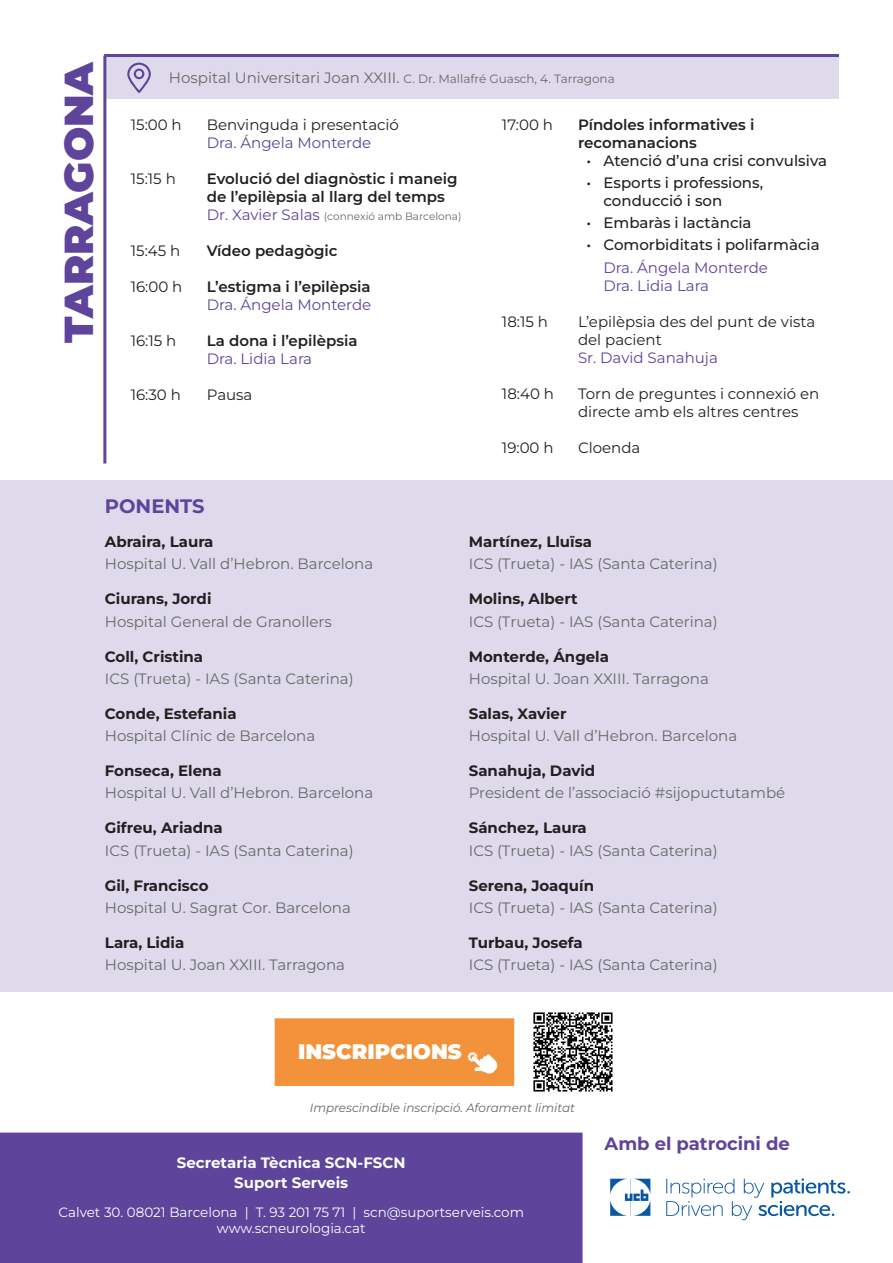
<style>
.page{position:relative;width:893px;height:1263px;background:#fff}
.page>*{position:absolute;margin:0;border:0;box-sizing:border-box;transform-origin:0 0}
.t1{font:900 40.5px "Montserrat";color:#5e449b}
.t2{font:900 21px "Montserrat";color:#fff}
.t3{font:700 19.5px "Montserrat";color:#5e449b}
.t4{font:700 18px "Montserrat";color:#5e449b}
.t5{font:15px "Montserrat";color:#666969}
.t6{font:700 15px "Montserrat";color:#231f20}
.t7{font:15px/18px "Montserrat";color:#231f20}
.t8{font:600 15px/18px "Montserrat";color:#231f20}
.t9{font:500 15px/18px "Montserrat";color:#231f20}
.t10{font:15px "Montserrat";color:#5e449b}
.t11{font:700 15px "Montserrat";color:#fff}
.t12{font:13.5px/16.2px "Montserrat";color:#fff;text-align:center}
.t13{font:12px "Montserrat";color:#666969}
.t14{font:italic 12px "Montserrat";color:#666969}
.t15{font:10.5px "Montserrat";color:#666969}
.s1{font-size:15px}
.s2{font-size:15px;color:#5e449b}
</style>
<div class="page">
<div style="left:1px;top:1133px;width:581px;height:129px;background:#5e449b"></div>
<div style="left:0;top:1132px;width:583px;height:131px;border:2px solid #5e449b"></div>
<div style="left:106px;top:57px;width:733px;height:42px;background:#dfdaeb"></div>
<hr style="left:103px;top:56px;width:3px;height:407px;background:#5e449b">
<hr style="left:104px;top:54px;width:735px;height:3px;background:#5e449b">
<svg style="left:127px;top:63px;width:24px;height:30px"></svg>
<div style="left:0;top:480px;width:893px;height:512px;background:#dfdaeb"></div>
<svg style="left:610px;top:1178px;width:41px;height:38px"></svg>
<svg style="left:666px;top:1178px;width:184px;height:42px"></svg>
<div style="left:275px;top:1018px;width:239px;height:68px;background:#f2933c;border:2px solid #f2933c"></div>
<svg style="left:468px;top:1052px;width:30px;height:22px"></svg>
<img style="left:533px;top:1012px;width:80px;height:80px">
<p class="t1" style="left:52px;top:343px;width:284px;rotate:-90deg">TARRAGONA</p>
<p class="t13" style="left:169px;top:71px;width:447px"><span class="s1">Hospital Universitari Joan XXIII.</span> C. Dr. Mallafré Guasch, 4. Tarragona</p>
<p class="t8" style="left:578px;top:115px;width:178px">Píndoles informatives i recomanacions</p>
<p class="t9" style="left:586px;top:151px;width:242px">• Atenció d’una crisi convulsiva</p>
<p class="t9" style="left:603px;top:173px;width:161px;text-indent:-17px">• Esports i professions, conducció i son</p>
<p class="t9" style="left:586px;top:213px;width:167px">• Embaràs i lactància</p>
<p class="t9" style="left:586px;top:236px;width:235px">• Comorbiditats i polifarmàcia</p>
<p class="t10" style="left:603px;top:257px;width:166px">Dra. Ángela Monterde</p>
<p class="t10" style="left:603px;top:275px;width:107px">Dra. Lidia Lara</p>
<p class="t7" style="left:578px;top:312px;width:239px">L’epilèpsia des del punt de vista del pacient</p>
<p class="t10" style="left:578px;top:347px;width:141px">Sr. David Sanahuja</p>
<p class="t7" style="left:578px;top:384px;width:243px">Torn de preguntes i connexió en directe amb els altres centres</p>
<p class="t7" style="left:578px;top:438px;width:64px">Cloenda</p>
<p class="t7" style="left:131px;top:115px;width:53px">15:00 h</p>
<p class="t7" style="left:207px;top:115px;width:194px">Benvinguda i presentació</p>
<p class="t10" style="left:207px;top:132px;width:166px">Dra. Ángela Monterde</p>
<p class="t8" style="left:207px;top:169px;width:252px">Evolució del diagnòstic i maneig de l’epilèpsia al llarg del temps</p>
<p class="t15" style="left:207px;top:209px;width:256px"><span class="s2">Dr. Xavier Salas</span> (connexió amb Barcelona)</p>
<p class="t8" style="left:207px;top:241px;width:132px">Vídeo pedagògic</p>
<p class="t8" style="left:207px;top:277px;width:165px">L’estigma i l’epilèpsia</p>
<p class="t10" style="left:207px;top:294px;width:166px">Dra. Ángela Monterde</p>
<p class="t8" style="left:207px;top:331px;width:152px">La dona i l’epilèpsia</p>
<p class="t10" style="left:207px;top:348px;width:107px">Dra. Lidia Lara</p>
<p class="t7" style="left:207px;top:385px;width:47px">Pausa</p>
<p class="t7" style="left:502px;top:115px;width:53px">17:00 h</p>
<p class="t7" style="left:131px;top:169px;width:47px">15:15 h</p>
<p class="t7" style="left:131px;top:241px;width:51px">15:45 h</p>
<p class="t7" style="left:131px;top:277px;width:53px">16:00 h</p>
<p class="t7" style="left:502px;top:312px;width:48px">18:15 h</p>
<p class="t7" style="left:131px;top:331px;width:47px">16:15 h</p>
<p class="t7" style="left:502px;top:384px;width:54px">18:40 h</p>
<p class="t7" style="left:131px;top:385px;width:52px">16:30 h</p>
<p class="t7" style="left:502px;top:438px;width:53px">19:00 h</p>
<p class="t3" style="left:105px;top:493px;width:101px">PONENTS</p>
<p class="t6" style="left:105px;top:532px;width:110px">Abraira, Laura</p>
<p class="t5" style="left:105px;top:554px;width:270px">Hospital U. Vall d’Hebron. Barcelona</p>
<p class="t6" style="left:105px;top:589px;width:108px">Ciurans, Jordi</p>
<p class="t5" style="left:105px;top:611px;width:228px">Hospital General de Granollers</p>
<p class="t6" style="left:105px;top:646px;width:100px">Coll, Cristina</p>
<p class="t5" style="left:105px;top:669px;width:250px">ICS (Trueta) - IAS (Santa Caterina)</p>
<p class="t6" style="left:105px;top:704px;width:133px">Conde, Estefania</p>
<p class="t5" style="left:105px;top:726px;width:212px">Hospital Clínic de Barcelona</p>
<p class="t6" style="left:105px;top:761px;width:118px">Fonseca, Elena</p>
<p class="t5" style="left:105px;top:783px;width:270px">Hospital U. Vall d’Hebron. Barcelona</p>
<p class="t6" style="left:105px;top:818px;width:119px">Gifreu, Ariadna</p>
<p class="t5" style="left:105px;top:840px;width:250px">ICS (Trueta) - IAS (Santa Caterina)</p>
<p class="t6" style="left:105px;top:875px;width:105px">Gil, Francisco</p>
<p class="t5" style="left:105px;top:898px;width:248px">Hospital U. Sagrat Cor. Barcelona</p>
<p class="t6" style="left:105px;top:933px;width:81px">Lara, Lidia</p>
<p class="t5" style="left:105px;top:955px;width:242px">Hospital U. Joan XXIII. Tarragona</p>
<p class="t6" style="left:469px;top:532px;width:125px">Martínez, Lluïsa</p>
<p class="t5" style="left:469px;top:554px;width:250px">ICS (Trueta) - IAS (Santa Caterina)</p>
<p class="t6" style="left:469px;top:589px;width:110px">Molins, Albert</p>
<p class="t5" style="left:469px;top:611px;width:250px">ICS (Trueta) - IAS (Santa Caterina)</p>
<p class="t6" style="left:469px;top:646px;width:142px">Monterde, Ángela</p>
<p class="t5" style="left:469px;top:669px;width:242px">Hospital U. Joan XXIII. Tarragona</p>
<p class="t6" style="left:469px;top:704px;width:99px">Salas, Xavier</p>
<p class="t5" style="left:469px;top:726px;width:270px">Hospital U. Vall d’Hebron. Barcelona</p>
<p class="t6" style="left:469px;top:761px;width:128px">Sanahuja, David</p>
<p class="t5" style="left:469px;top:783px;width:318px">President de l’associació #sijopuctutambé</p>
<p class="t6" style="left:469px;top:818px;width:120px">Sánchez, Laura</p>
<p class="t5" style="left:469px;top:840px;width:250px">ICS (Trueta) - IAS (Santa Caterina)</p>
<p class="t6" style="left:469px;top:875px;width:127px">Serena, Joaquín</p>
<p class="t5" style="left:469px;top:898px;width:250px">ICS (Trueta) - IAS (Santa Caterina)</p>
<p class="t6" style="left:469px;top:933px;width:116px">Turbau, Josefa</p>
<p class="t5" style="left:469px;top:955px;width:250px">ICS (Trueta) - IAS (Santa Caterina)</p>
<p class="t2" style="left:298px;top:1038px;width:165px">INSCRIPCIONS</p>
<p class="t14" style="left:310px;top:1100px;width:267px">Imprescindible inscripció. Aforament limitat</p>
<p class="t11" style="left:177px;top:1152px;width:230px">Secretaria Tècnica SCN-FSCN</p>
<p class="t11" style="left:234px;top:1172px;width:115px">Suport Serveis</p>
<p class="t12" style="left:59px;top:1203px;width:467px">Calvet 30. 08021 Barcelona | T. 93 201 75 71 | scn@suportserveis.com www.scneurologia.cat</p>
<p class="t4" style="left:604px;top:1131px;width:187px">Amb el patrocini de</p>
</div>
